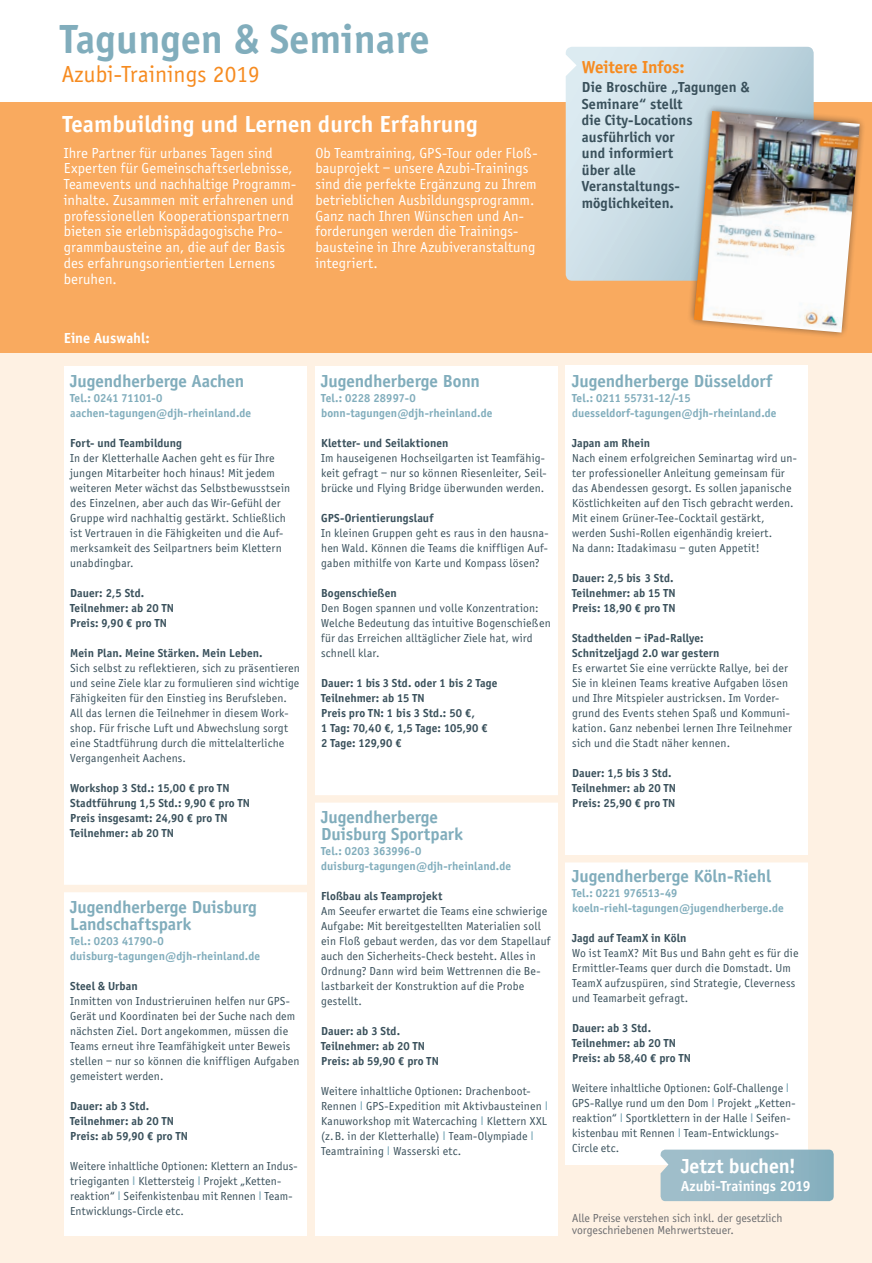
<style>
.page{position:relative;width:872px;height:1263px;background:#fff}
.page>*{position:absolute;margin:0;border:0;box-sizing:border-box;transform-origin:0 0}
.t1{font:700 42px "Officina Sans EF";letter-spacing:.005em;color:#81adbc}
.t2{font:700 24px "Officina Sans EF";letter-spacing:.005em;color:#fff}
.t3{font:24px "Officina Sans EF";letter-spacing:.005em;color:#f68b20}
.t4{font:700 21px "Officina Sans EF";letter-spacing:-.005em;color:#fff}
.t5{font:700 18px/16.5px "Officina Sans EF";color:#81adbc}
.t6{font:700 18px "Officina Sans EF";letter-spacing:-.005em;color:#f68b20}
.t7{font:15px/15.8px "Officina Sans EF";letter-spacing:.005em;color:#fff}
.t8{font:700 15px/16.5px "Officina Sans EF";letter-spacing:.005em;color:#39505b}
.t9{font:700 15px "Officina Sans EF";color:#fff}
.t10{font:12px/15px "Officina Sans EF";letter-spacing:.015em;color:#39505b}
.t11{font:700 12px/15px "Officina Sans EF";letter-spacing:.01em;color:#39505b}
.t12{font:700 12px/15px "Officina Sans EF";letter-spacing:.005em;color:#81adbc}
.t13{font:12px/12px "Officina Sans EF";color:#6c6d70}
.s1{font-family:"Arial";color:#81adbc}
</style>
<div class="page">
<div style="left:0;top:326px;width:872px;height:937px;background:#fef1e3"></div>
<div style="left:0;top:102px;width:872px;height:251px;background:#f9aa5f"></div>
<div style="left:566px;top:366px;width:242px;height:799px;background:#fff"></div>
<div style="left:64px;top:366px;width:242px;height:869px;background:#fff"></div>
<div style="left:315px;top:366px;width:242px;height:869px;background:#fff"></div>
<div style="left:32px;top:885px;width:281px;height:7px;background:#fef1e3"></div>
<div style="left:313px;top:795px;width:250px;height:8px;background:#fef1e3"></div>
<div style="left:561px;top:855px;width:251px;height:7px;background:#fef1e3"></div>
<svg style="left:660px;top:1149px;width:173px;height:52px;background:#97b9c6"></svg>
<svg style="left:566px;top:47px;width:247px;height:234px;background:#ccdee7"></svg>
<svg style="left:685px;top:103px;width:179px;height:233px"></svg>
<img style="left:694px;top:111px;width:165px;height:222px">
<h1 class="t1" style="left:61px;top:14px;width:370px">Tagungen &amp; Seminare</h1>
<h2 class="t3" style="left:62px;top:60px;width:200px">Azubi-Trainings 2019</h2>
<h2 class="t2" style="left:63px;top:109px;width:416px">Teambuilding und Lernen durch Erfahrung</h2>
<p class="t7" style="left:64px;top:145px;width:234px">Ihre Partner für urbanes Tagen sind Experten für Gemeinschaftserlebnisse, Teamevents und nachhaltige Programm&shy;inhalte. Zusammen mit erfahrenen und professionellen Kooperationspartnern bieten sie erlebnispädagogische Pro&shy;grammbausteine an, die auf der Basis des erfahrungsorientierten Lernens beruhen.</p>
<p class="t7" style="left:315px;top:145px;width:223px">Ob Teamtraining, GPS-Tour oder Floß&shy;bauprojekt – unsere Azubi-Trainings sind die perfekte Ergänzung zu Ihrem betrieblichen Ausbildungsprogramm.<br>Ganz nach Ihren Wünschen und An&shy;forderungen werden die Trainings&shy;bausteine in Ihre Azubiveranstaltung integriert.</p>
<p class="t9" style="left:64px;top:329px;width:88px">Eine Auswahl:</p>
<h3 class="t5" style="left:70px;top:372px;width:175px">Jugendherberge Aachen</h3>
<p class="t12" style="left:70px;top:390px;width:183px">Tel.: 0241 71101-0 aachen-tagungen@djh-rheinland.de</p>
<p class="t11" style="left:70px;top:435px;width:113px">Fort- und Teambildung</p>
<p class="t10" style="left:70px;top:451px;width:221px">In der Kletterhalle Aachen geht es für Ihre jungen Mitarbeiter hoch hinaus! Mit jedem weiteren Meter wächst das Selbstbewusstsein des Einzelnen, aber auch das Wir-Gefühl der Gruppe wird nachhaltig gestärkt. Schließlich ist Vertrauen in die Fähigkeiten und die Auf&shy;merksamkeit des Seilpartners beim Klettern unabdingbar.</p>
<p class="t11" style="left:70px;top:585px;width:105px">Dauer: 2,5 Std.<br>Teilnehmer: ab 20 TN<br>Preis: 9,90 € pro TN</p>
<p class="t11" style="left:70px;top:645px;width:194px">Mein Plan. Meine Stärken. Mein Leben.</p>
<p class="t10" style="left:70px;top:661px;width:231px">Sich selbst zu reflektieren, sich zu präsentieren und seine Ziele klar zu formulieren sind wichtige Fähigkeiten für den Einstieg ins Berufsleben.<br>All das lernen die Teilnehmer in diesem Work&shy;shop. Für frische Luft und Abwechslung sorgt eine Stadtführung durch die mittelalterliche Vergangenheit Aachens.</p>
<p class="t11" style="left:70px;top:780px;width:181px">Workshop 3 Std.: 15,00 € pro TN<br>Stadtführung 1,5 Std.: 9,90 € pro TN<br>Preis insgesamt: 24,90 € pro TN<br>Teilnehmer: ab 20 TN</p>
<h3 class="t5" style="left:70px;top:899px;width:188px">Jugendherberge Duisburg<br>Landschaftspark</h3>
<p class="t12" style="left:70px;top:933px;width:191px">Tel.: 0203 41790-0 duisburg-tagungen@djh-rheinland.de</p>
<p class="t11" style="left:70px;top:978px;width:69px">Steel &amp; Urban</p>
<p class="t10" style="left:70px;top:994px;width:231px">Inmitten von Industrieruinen helfen nur GPS-Gerät und Koordinaten bei der Suche nach dem nächsten Ziel. Dort angekommen, müssen die Teams erneut ihre Teamfähigkeit unter Beweis stellen – nur so können die kniffligen Aufgaben gemeistert werden.</p>
<p class="t11" style="left:70px;top:1098px;width:119px">Dauer: ab 3 Std.<br>Teilnehmer: ab 20 TN<br>Preis: ab 59,90 € pro TN</p>
<p class="t10" style="left:70px;top:1159px;width:229px">Weitere inhaltliche Optionen: Klettern an Indus&shy;triegiganten <span class="s1">I</span> Klettersteig <span class="s1">I</span> Projekt „Ketten&shy;reaktion“ <span class="s1">I</span> Seifenkistenbau mit Rennen <span class="s1">I</span> Team-Entwicklungs-Circle etc.</p>
<h3 class="t5" style="left:321px;top:372px;width:160px">Jugendherberge Bonn</h3>
<p class="t12" style="left:321px;top:390px;width:173px">Tel.: 0228 28997-0 bonn-tagungen@djh-rheinland.de</p>
<p class="t11" style="left:321px;top:435px;width:129px">Kletter- und Seilaktionen</p>
<p class="t10" style="left:321px;top:451px;width:227px">Im hauseigenen Hochseilgarten ist Teamfähig&shy;keit gefragt – nur so können Riesenleiter, Seil&shy;brücke und Flying Bridge überwunden werden.</p>
<p class="t11" style="left:321px;top:510px;width:114px">GPS-Orientierungslauf</p>
<p class="t10" style="left:321px;top:526px;width:229px;text-align:justify">In kleinen Gruppen geht es raus in den hausna&shy;hen Wald. Können die Teams die kniffligen Auf&shy;gaben mithilfe von Karte und Kompass lösen?</p>
<p class="t11" style="left:321px;top:585px;width:77px">Bogenschießen</p>
<p class="t10" style="left:321px;top:601px;width:231px">Den Bogen spannen und volle Konzentration:<br>Welche Bedeutung das intuitive Bogenschießen für das Erreichen alltäglicher Ziele hat, wird schnell klar.</p>
<p class="t11" style="left:321px;top:675px;width:178px">Dauer: 1 bis 3 Std. oder 1 bis 2 Tage<br>Teilnehmer: ab 15 TN<br>Preis pro TN: 1 bis 3 Std.: 50 €,<br>1 Tag: 70,40 €, 1,5 Tage: 105,90 €<br>2 Tage: 129,90 €</p>
<h3 class="t5" style="left:321px;top:809px;width:143px">Jugendherberge<br>Duisburg Sportpark</h3>
<p class="t12" style="left:321px;top:843px;width:191px">Tel.: 0203 363996-0 duisburg-tagungen@djh-rheinland.de</p>
<p class="t11" style="left:321px;top:888px;width:123px">Floßbau als Teamprojekt</p>
<p class="t10" style="left:321px;top:904px;width:230px">Am Seeufer erwartet die Teams eine schwierige Aufgabe: Mit bereitgestellten Materialien soll ein Floß gebaut werden, das vor dem Stapellauf auch den Sicherheits-Check besteht. Alles in Ordnung? Dann wird beim Wettrennen die Be&shy;lastbarkeit der Konstruktion auf die Probe gestellt.</p>
<p class="t11" style="left:321px;top:1023px;width:119px">Dauer: ab 3 Std.<br>Teilnehmer: ab 20 TN<br>Preis: ab 59,90 € pro TN</p>
<p class="t10" style="left:321px;top:1084px;width:228px">Weitere inhaltliche Optionen: Drachenboot-Rennen <span class="s1">I</span> GPS-Expedition mit Aktivbausteinen <span class="s1">I </span>Kanuworkshop mit Watercaching <span class="s1">I</span> Klettern XXL (z.B. in der Kletterhalle) <span class="s1">I</span> Team-Olympiade <span class="s1">I </span>Teamtraining <span class="s1">I</span> Wasserski etc.</p>
<h3 class="t6" style="left:582px;top:56px;width:104px">Weitere Infos:</h3>
<p class="t8" style="left:582px;top:79px;width:169px">Die Broschüre „Tagungen &amp;<br>Seminare“ stellt<br>die City-Locations ausführlich vor<br>und informiert<br>über alle<br>Veranstaltungs&shy;möglichkeiten.</p>
<h3 class="t5" style="left:572px;top:372px;width:202px">Jugendherberge Düsseldorf</h3>
<p class="t12" style="left:572px;top:390px;width:206px">Tel.: 0211 55731-12/-15 duesseldorf-tagungen@djh-rheinland.de</p>
<p class="t11" style="left:572px;top:435px;width:79px">Japan am Rhein</p>
<p class="t10" style="left:572px;top:451px;width:226px">Nach einem erfolgreichen Seminartag wird un&shy;ter professioneller Anleitung gemeinsam für das Abendessen gesorgt. Es sollen japanische Köstlichkeiten auf den Tisch gebracht werden.<br>Mit einem Grüner-Tee-Cocktail gestärkt, werden Sushi-Rollen eigenhändig kreiert.<br>Na dann: Itadakimasu – guten Appetit!</p>
<p class="t11" style="left:572px;top:570px;width:105px">Dauer: 2,5 bis 3 Std.<br>Teilnehmer: ab 15 TN<br>Preis: 18,90 € pro TN</p>
<p class="t11" style="left:572px;top:630px;width:149px">Stadthelden – iPad-Rallye:<br>Schnitzeljagd 2.0 war gestern</p>
<p class="t10" style="left:572px;top:661px;width:221px">Es erwartet Sie eine verrückte Rallye, bei der Sie in kleinen Teams kreative Aufgaben lösen und Ihre Mitspieler austricksen. Im Vorder&shy;grund des Events stehen Spaß und Kommuni&shy;kation. Ganz nebenbei lernen Ihre Teilnehmer sich und die Stadt näher kennen.</p>
<p class="t11" style="left:572px;top:765px;width:105px">Dauer: 1,5 bis 3 Std.<br>Teilnehmer: ab 20 TN<br>Preis: 25,90 € pro TN</p>
<h3 class="t5" style="left:572px;top:867px;width:200px">Jugendherberge Köln-Riehl</h3>
<p class="t12" style="left:572px;top:885px;width:213px">Tel.: 0221 976513-49 koeln-riehl-tagungen@jugendherberge.de</p>
<p class="t11" style="left:572px;top:930px;width:116px">Jagd auf TeamX in Köln</p>
<p class="t10" style="left:572px;top:946px;width:228px">Wo ist TeamX? Mit Bus und Bahn geht es für die Ermittler-Teams quer durch die Domstadt. Um TeamX aufzuspüren, sind Strategie, Cleverness und Teamarbeit gefragt.</p>
<p class="t11" style="left:572px;top:1020px;width:120px">Dauer: ab 3 Std.<br>Teilnehmer: ab 20 TN<br>Preis: ab 58,40 € pro TN</p>
<p class="t10" style="left:572px;top:1081px;width:225px">Weitere inhaltliche Optionen: Golf-Challenge <span class="s1">I </span>GPS-Rallye rund um den Dom <span class="s1">I</span> Projekt „Ketten&shy;reaktion“ <span class="s1">I</span> Sportklettern in der Halle <span class="s1">I</span> Seifen&shy;kistenbau mit Rennen <span class="s1">I</span> Team-Entwicklungs-Circle etc.</p>
<h3 class="t4" style="left:681px;top:1154px;width:117px">Jetzt buchen!</h3>
<p class="t9" style="left:681px;top:1177px;width:131px">Azubi-Trainings 2019</p>
<p class="t13" style="left:572px;top:1212px;width:212px">Alle Preise verstehen sich inkl. der gesetzlich vorgeschriebenen Mehrwertsteuer.</p>
</div>
